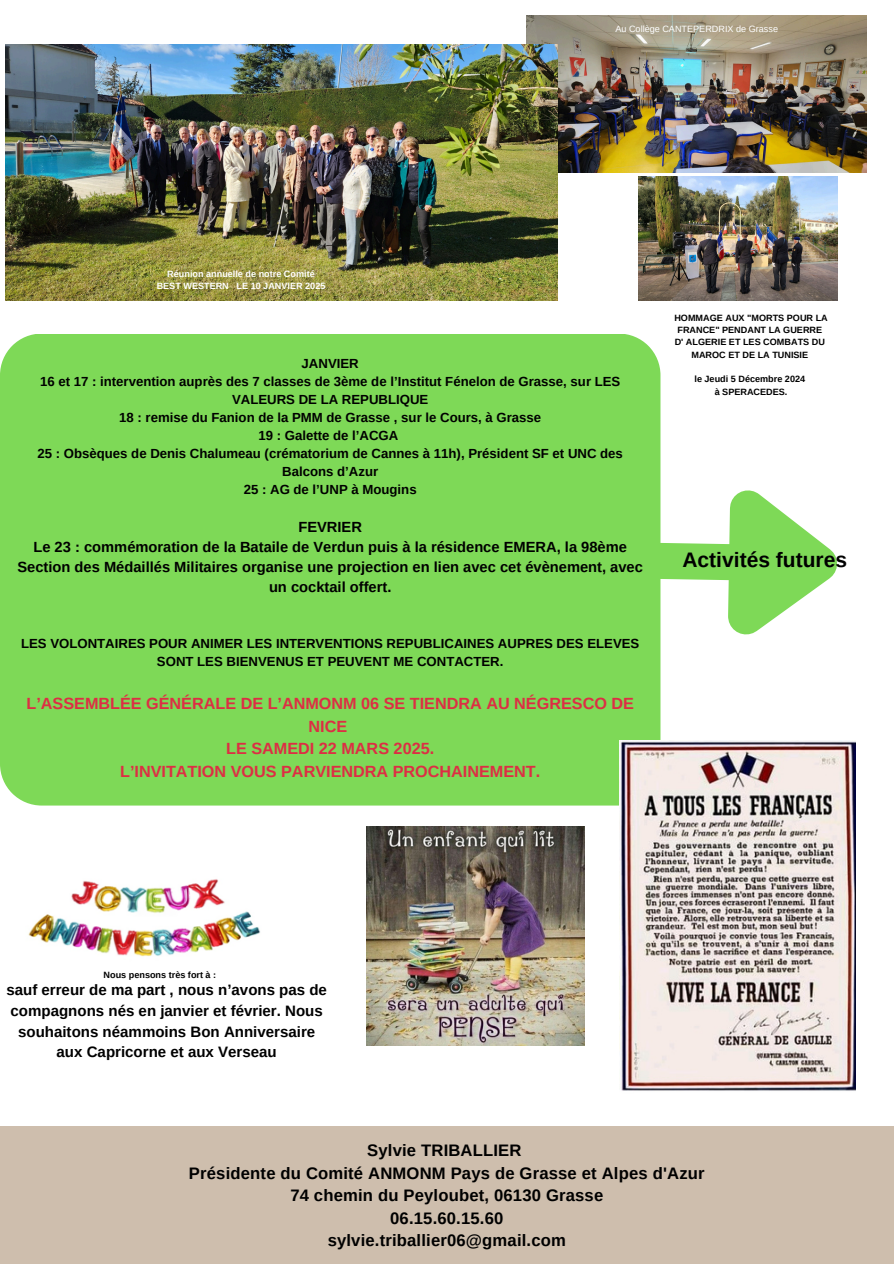
<style>
.page{position:relative;width:894px;height:1264px;background:#fff}
.page>*{position:absolute;margin:0;border:0;box-sizing:border-box;transform-origin:0 0}
.t1{font:700 21px "Arimo";color:#000}
.t2{font:700 16.65px/22.5px "Arimo";letter-spacing:.01em;color:#000;text-align:center}
.t3{font:700 16.2px/22.4px "Arimo";color:#dd2e44;text-align:center}
.t4{font:700 15px/21px "Arimo";color:#000;text-align:center}
.t5{font:700 14.7px/19.8px "Arimo";color:#000;text-align:center}
.t6{font:700 13.2px/18px "Arimo";color:#000;text-align:center}
.t7{font:700 9.15px/12.3px "Arimo";color:#000;text-align:center}
.t8{font:700 9.15px "Arimo";color:#fff}
.t9{font:9.15px "Arimo";color:#fff}
</style>
<div class="page">
<div style="left:0;top:1125px;width:893px;height:138px;background:#cebead"></div>
<svg style="left:660px;top:435px;width:177px;height:234px"></svg>
<img style="left:28px;top:879px;width:232px;height:78px">
<div style="left:0;top:334px;width:660px;height:471px;background:#7ed957"></div>
<img style="left:526px;top:16px;width:340px;height:156px">
<img style="left:5px;top:45px;width:552px;height:255px">
<img style="left:638px;top:176px;width:199px;height:124px">
<img style="left:619px;top:740px;width:235px;height:351px">
<img style="left:366px;top:826px;width:218px;height:219px">
<p class="t8" style="left:167px;top:268px;width:149px">Réunion annuelle de notre Comité</p>
<h6 class="t8" style="left:157px;top:280px;width:170px">BEST WESTERN LE 10 JANVIER 2025</h6>
<p class="t9" style="left:615px;top:23px;width:164px">Au Collège CANTEPERDRIX de Grasse</p>
<p class="t6" style="left:37px;top:354px;width:587px">JANVIER<br>16 et 17 : intervention auprès des 7 classes de 3ème de l’Institut Fénelon de Grasse, sur LES VALEURS DE LA REPUBLIQUE<br>18 : remise du Fanion de la PMM de Grasse , sur le Cours, à Grasse<br>19 : Galette de l’ACGA<br>25 : Obsèques de Denis Chalumeau (crématorium de Cannes à 11h), Président SF et UNC des Balcons d’Azur<br>25 : AG de l’UNP à Mougins</p>
<p class="t5" style="left:17px;top:517px;width:626px">FEVRIER<br>Le 23 : commémoration de la Bataile de Verdun puis à la résidence EMERA, la 98ème Section des Médaillés Militaires organise une projection en lien avec cet évènement, avec un cocktail offert.</p>
<p class="t6" style="left:21px;top:634px;width:619px">LES VOLONTAIRES POUR ANIMER LES INTERVENTIONS REPUBLICAINES AUPRES DES ELEVES<br>SONT LES BIENVENUS ET PEUVENT ME CONTACTER.</p>
<p class="t3" style="left:26px;top:692px;width:608px">L’ASSEMBLÉE GÉNÉRALE DE L’ANMONM 06 SE TIENDRA AU NÉGRESCO DE NICE<br>LE SAMEDI 22 MARS 2025.<br>L’INVITATION VOUS PARVIENDRA PROCHAINEMENT.</p>
<h4 class="t7" style="left:674px;top:311px;width:155px">HOMMAGE AUX "MORTS POUR LA<br>FRANCE" PENDANT LA GUERRE</h4>
<h5 class="t7" style="left:674px;top:336px;width:152px">D' ALGERIE ET LES COMBATS DU<br>MAROC ET DE LA TUNISIE</h5>
<h2 class="t7" style="left:694px;top:373px;width:112px">le Jeudi 5 Décembre 2024</h2>
<p class="t7" style="left:714px;top:385px;width:74px">à SPERACEDES.</p>
<p class="t1" style="left:682px;top:548px;width:166px">Activités futures</p>
<p class="t7" style="left:104px;top:968px;width:114px">Nous pensons très fort à :</p>
<p class="t4" style="left:6px;top:978px;width:322px">sauf erreur de ma part , nous n’avons pas de compagnons nés en janvier et février. Nous souhaitons néammoins Bon Anniversaire aux Capricorne et aux Verseau</p>
<p class="t2" style="left:189px;top:1139px;width:517px">Sylvie TRIBALLIER<br>Présidente du Comité ANMONM Pays de Grasse et Alpes d'Azur<br>74 chemin du Peyloubet, 06130 Grasse<br>06.15.60.15.60<br>sylvie.triballier06@gmail.com</p>
</div>
